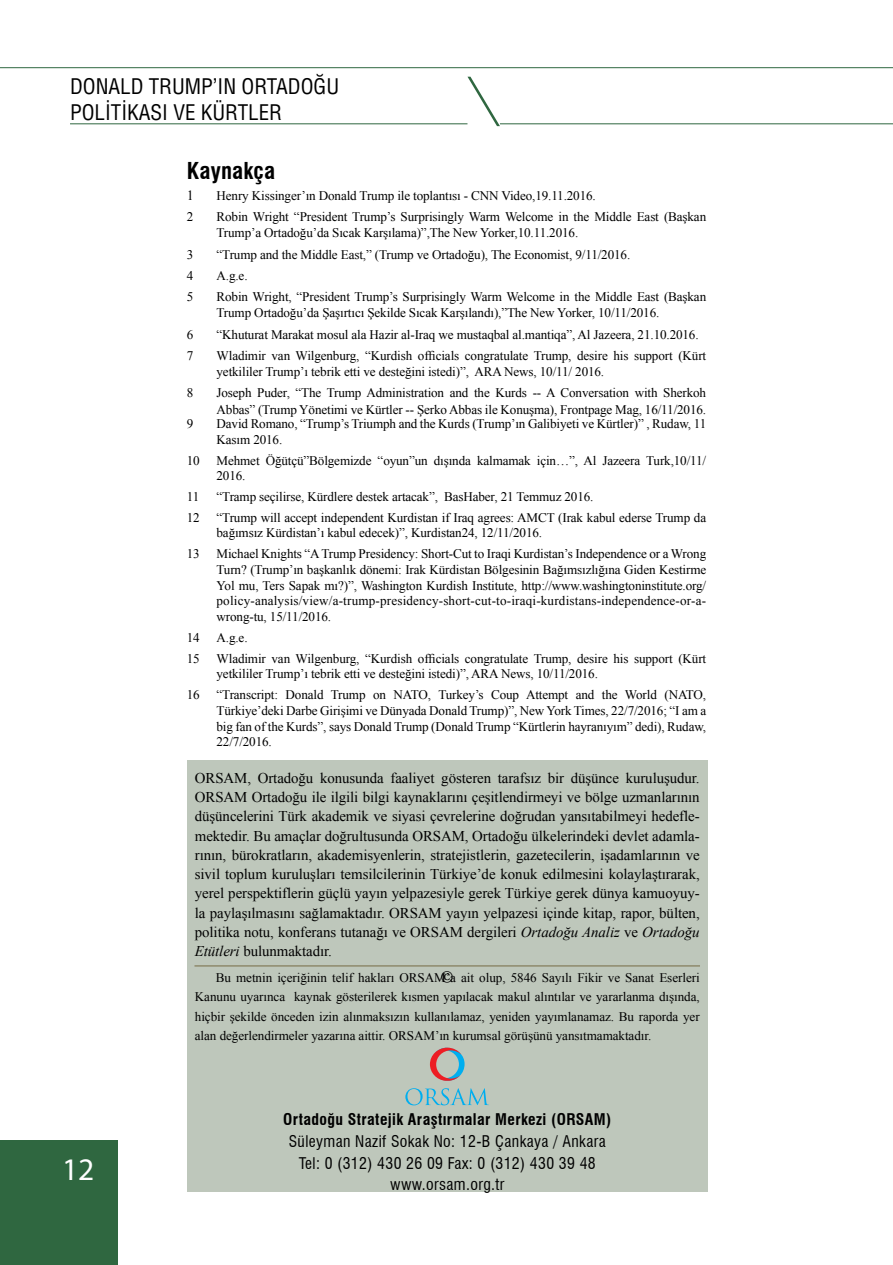
<style>
.page{position:relative;width:893px;height:1265px;background:#fff}
.page>*{position:absolute;margin:0;border:0;box-sizing:border-box;transform-origin:0 0}
.t1{font:31.5px "Myriad Pro";color:#fff}
.t2{font:700 condensed 22.75px "Swiss 721 BT";letter-spacing:.01em;color:#000}
.t3{font:condensed 21px/25.2px "Helvetica LT Std";color:#000}
.t4{font:18.9px "Minion Pro";color:#000}
.t5{font:condensed 15.75px/21.7px "Swiss 721 BT";letter-spacing:.025em;color:#000;text-align:center}
.t6{font:700 condensed 15.75px "Swiss 721 BT";letter-spacing:.025em;color:#000}
.t7{font:14.88px/19.2px "Times New Roman";letter-spacing:-.005em;color:#000;text-align:justify}
.t8{font:14px "Times New Roman";color:#000}
.t9{font:13.12px/15.8px "Times New Roman";letter-spacing:-.01em;color:#000}
.s1{font-style:italic}
</style>
<div class="page">
<hr style="left:500px;top:123px;width:393px;height:1px;background:#2f6740">
<hr style="left:0;top:67px;width:893px;height:1px;background:#2f6740">
<svg style="left:467px;top:77px;width:33px;height:49px"></svg>
<hr style="left:70px;top:123px;width:397px;height:1px;background:#2f6740">
<div style="left:0;top:1141px;width:117px;height:124px;background:#2f6740"></div>
<div style="left:187px;top:760px;width:521px;height:432px;background:#bec7bb"></div>
<hr style="left:194px;top:965px;width:506px;height:1px;background:#766b45">
<svg style="left:405px;top:1088px;width:84px;height:17px"></svg>
<svg style="left:430px;top:1047px;width:35px;height:34px"></svg>
<h3 class="t3" style="left:70px;top:74px;width:271px">DONALD TRUMP’IN ORTADOĞU<br>POLITIKASI VE KÜRTLER</h3>
<h2 class="t2" style="left:187px;top:157px;width:90px">Kaynakça</h2>
<p class="t8" style="left:187px;top:186px;width:8px">1</p>
<p class="t9" style="left:217px;top:187px;width:381px">Henry Kissinger’ın Donald Trump ile toplantısı - CNN Video,19.11.2016.</p>
<p class="t9" style="left:187px;top:209px;width:8px">2</p>
<p class="t9" style="left:217px;top:208px;width:491px;line-height:16.3px">Robin Wright “President Trump’s Surprisingly Warm Welcome in the Middle East (Başkan<br>Trump’a Ortadoğu’da Sıcak Karşılama)”,The New Yorker,10.11.2016.</p>
<p class="t9" style="left:187px;top:246px;width:8px">3</p>
<p class="t9" style="left:217px;top:246px;width:415px">“Trump and the Middle East,” (Trump ve Ortadoğu), The Economist, 9/11/2016.</p>
<p class="t9" style="left:187px;top:267px;width:8px">4</p>
<p class="t9" style="left:217px;top:267px;width:33px">A.g.e.</p>
<p class="t9" style="left:187px;top:289px;width:8px">5</p>
<p class="t9" style="left:217px;top:288px;width:491px;line-height:16.3px">Robin Wright, “President Trump’s Surprisingly Warm Welcome in the Middle East (Başkan<br>Trump Ortadoğu’da Şaşırtıcı Şekilde Sıcak Karşılandı),”The New Yorker, 10/11/2016.</p>
<p class="t9" style="left:187px;top:326px;width:8px">6</p>
<p class="t9" style="left:217px;top:326px;width:484px">“Khuturat Marakat mosul ala Hazir al-Iraq we mustaqbal al.mantiqa”, Al Jazeera, 21.10.2016.</p>
<p class="t9" style="left:187px;top:347px;width:8px">7</p>
<p class="t9" style="left:217px;top:347px;width:491px;line-height:16.3px">Wladimir van Wilgenburg, “Kurdish officials congratulate Trump, desire his support (Kürt yetkililer Trump’ı tebrik etti ve desteğini istedi)”, ARA News, 10/11/ 2016.</p>
<p class="t9" style="left:187px;top:385px;width:8px">8</p>
<p class="t9" style="left:217px;top:385px;width:491px;line-height:16.3px">Joseph Puder, “The Trump Administration and the Kurds -- A Conversation with Sherkoh<br>Abbas” (Trump Yönetimi ve Kürtler -- Şerko Abbas ile Konuşma), Frontpage Mag, 16/11/2016.</p>
<p class="t9" style="left:187px;top:416px;width:8px">9</p>
<p class="t9" style="left:217px;top:416px;width:491px">David Romano, “Trump’s Triumph and the Kurds (Trump’ın Galibiyeti ve Kürtler)” , Rudaw, 11<br>Kasım 2016.</p>
<p class="t9" style="left:187px;top:452px;width:14px">10</p>
<p class="t9" style="left:217px;top:452px;width:491px">Mehmet Öğütçü”Bölgemizde “oyun”un dışında kalmamak için…”, Al Jazeera Turk,10/11/<br>2016.</p>
<p class="t9" style="left:187px;top:489px;width:14px">11</p>
<p class="t9" style="left:217px;top:489px;width:378px">“Tramp seçilirse, Kürdlere destek artacak”, BasHaber, 21 Temmuz 2016.</p>
<p class="t9" style="left:187px;top:509px;width:14px">12</p>
<p class="t9" style="left:217px;top:509px;width:491px">“Trump will accept independent Kurdistan if Iraq agrees: AMCT (Irak kabul ederse Trump da bağımsız Kürdistan’ı kabul edecek)”, Kurdistan24, 12/11/2016.</p>
<p class="t9" style="left:187px;top:546px;width:14px">13</p>
<p class="t9" style="left:217px;top:546px;width:491px;text-align:justify">Michael Knights “A Trump Presidency: Short-Cut to Iraqi Kurdistan’s Independence or a Wrong Turn? (Trump’ın başkanlık dönemi: Irak Kürdistan Bölgesinin Bağımsızlığına Giden Kestirme Yol mu, Ters Sapak mı?)”, Washington Kurdish Institute, http://www.washingtoninstitute.org/ policy-analysis/view/a-trump-presidency-short-cut-to-iraqi-kurdistans-independence-or-a&shy;wrong-tu, 15/11/2016.</p>
<p class="t9" style="left:187px;top:629px;width:14px">14</p>
<p class="t9" style="left:217px;top:629px;width:33px">A.g.e.</p>
<p class="t9" style="left:187px;top:650px;width:14px">15</p>
<p class="t9" style="left:217px;top:650px;width:491px">Wladimir van Wilgenburg, “Kurdish officials congratulate Trump, desire his support (Kürt yetkililer Trump’ı tebrik etti ve desteğini istedi)”, ARA News, 10/11/2016.</p>
<p class="t9" style="left:187px;top:687px;width:14px">16</p>
<p class="t9" style="left:217px;top:687px;width:491px;text-align:justify">“Transcript: Donald Trump on NATO, Turkey’s Coup Attempt and the World (NATO, Türkiye’deki Darbe Girişimi ve Dünyada Donald Trump)”, New York Times, 22/7/2016; “I am a big fan of the Kurds”, says Donald Trump (Donald Trump “Kürtlerin hayranıyım” dedi), Rudaw, 22/7/2016.</p>
<h1 class="t1" style="left:62px;top:1150px;width:34px">12</h1>
<p class="t7" style="left:195px;top:768px;width:506px">ORSAM, Ortadoğu konusunda faaliyet gösteren tarafsız bir düşünce kuruluşudur.<br>ORSAM Ortadoğu ile ilgili bilgi kaynaklarını çeşitlendirmeyi ve bölge uzmanlarının düşüncelerini Türk akademik ve siyasi çevrelerine doğrudan yansıtabilmeyi hedefle&shy;mektedir. Bu amaçlar doğrultusunda ORSAM, Ortadoğu ülkelerindeki devlet adamla&shy;rının, bürokratların, akademisyenlerin, stratejistlerin, gazetecilerin, işadamlarının ve sivil toplum kuruluşları temsilcilerinin Türkiye’de konuk edilmesini kolaylaştırarak, yerel perspektiflerin güçlü yayın yelpazesiyle gerek Türkiye gerek dünya kamuoyuy&shy;la paylaşılmasını sağlamaktadır. ORSAM yayın yelpazesi içinde kitap, rapor, bülten, politika notu, konferans tutanağı ve ORSAM dergileri <span class="s1">Ortadoğu Analiz</span> ve <span class="s1">Ortadoğu Etütleri</span> bulunmaktadır.</p>
<p class="t9" style="left:195px;top:968px;width:506px;line-height:19.2px;text-align:justify;text-indent:21px">Bu metnin içeriğinin telif hakları ORSAM’a ait olup, 5846 Sayılı Fikir ve Sanat Eserleri Kanunu uyarınca kaynak gösterilerek kısmen yapılacak makul alıntılar ve yararlanma dışında, hiçbir şekilde önceden izin alınmaksızın kullanılamaz, yeniden yayımlanamaz. Bu raporda yer alan değerlendirmeler yazarına aittir. ORSAM’ın kurumsal görüşünü yansıtmamaktadır.</p>
<h3 class="t4" style="left:441px;top:964px;width:15px">©</h3>
<p class="t6" style="left:283px;top:1110px;width:330px">Ortadoğu Stratejik Araştırmalar Merkezi (ORSAM)</p>
<p class="t5" style="left:289px;top:1130px;width:319px">Süleyman Nazif Sokak No: 12-B Çankaya / Ankara<br>Tel: 0 (312) 430 26 09 Fax: 0 (312) 430 39 48 www.orsam.org.tr</p>
</div>
